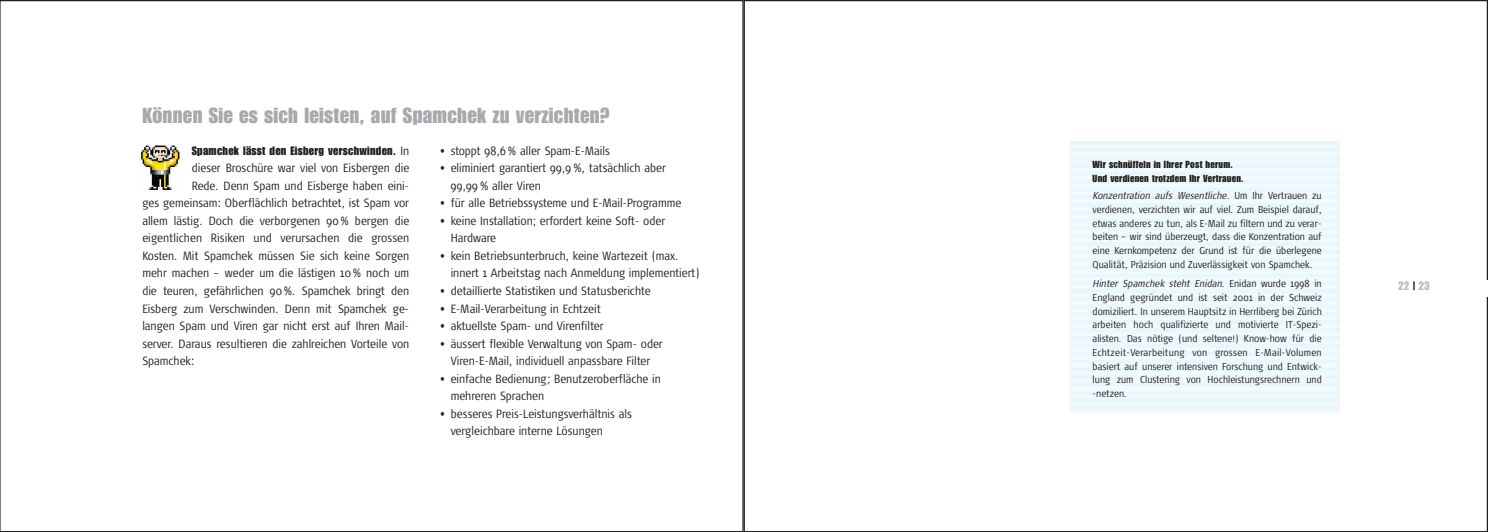
<style>
.page{position:relative;width:1488px;height:532px;background:#fff}
.page>*{position:absolute;margin:0;border:0;box-sizing:border-box;transform-origin:0 0}
.t1{font:21.25px "Impact";letter-spacing:.015em;color:#a8a9ad}
.t2{font:300 11.88px/17.5px "Signa Cond";color:#231f20}
.t3{font:11.88px "Impact";letter-spacing:.025em;color:#231f20}
.t4{font:11.88px "Impact";color:#bcbdc0}
.t5{font:300 10px/13.8px "Signa Cond";color:#231f20;text-align:justify}
.t6{font:10px/13.8px "Impact";letter-spacing:.025em;color:#231f20}
.s1{font-family:"Signa Cond";font-weight:300}
.s2{font-style:italic}
.s3{color:#231f20}
</style>
<div class="page">
<svg style="left:0;top:0;width:743px;height:531px"></svg>
<div style="left:141px;top:142px;width:269px;height:231px;background:#fff"></div>
<div style="left:439px;top:142px;width:269px;height:365px;background:#fff"></div>
<div style="left:137px;top:142px;width:46px;height:51px;background:#fff"></div>
<img style="left:141px;top:145px;width:39px;height:45px">
<h1 class="t1" style="left:142px;top:108px;width:469px">Können Sie es sich leisten, auf Spamchek zu verzichten?</h1>
<p class="t3" style="left:192px;top:146px;width:219px">Spamchek lässt den Eisberg verschwinden. <span class="s1">In</span></p>
<p class="t2" style="left:192px;top:160px;width:219px">dieser Broschüre war viel von Eisbergen die</p>
<p class="t2" style="left:192px;top:178px;width:219px">Rede. Denn Spam und Eisberge haben eini-</p>
<p class="t2" style="left:142px;top:195px;width:268px">ges gemeinsam: Oberflächlich betrachtet, ist Spam vor</p>
<p class="t2" style="left:142px;top:213px;width:268px">allem lästig. Doch die verborgenen 90 % bergen die</p>
<p class="t2" style="left:142px;top:230px;width:268px">eigentlichen Risiken und verursachen die grossen</p>
<p class="t2" style="left:142px;top:248px;width:268px">Kosten. Mit Spamchek müssen Sie sich keine Sorgen</p>
<p class="t2" style="left:142px;top:265px;width:268px">mehr machen – weder um die lästigen 10 % noch um</p>
<p class="t2" style="left:142px;top:283px;width:268px">die teuren, gefährlichen 90 %. Spamchek bringt den</p>
<p class="t2" style="left:142px;top:300px;width:268px">Eisberg zum Verschwinden. Denn mit Spamchek ge-</p>
<p class="t2" style="left:142px;top:318px;width:268px">langen Spam und Viren gar nicht erst auf Ihren Mail-</p>
<p class="t2" style="left:142px;top:335px;width:268px">server. Daraus resultieren die zahlreichen Vorteile von</p>
<p class="t2" style="left:142px;top:353px;width:53px">Spamchek:</p>
<p class="t2" style="left:440px;top:143px;width:171px">• stoppt 98,6 % aller Spam-E-Mails</p>
<p class="t2" style="left:451px;top:160px;width:217px;text-indent:-11px">• eliminiert garantiert 99,9 %, tatsächlich aber<br>99,99 % aller Viren</p>
<p class="t2" style="left:440px;top:195px;width:243px">• für alle Betriebssysteme und E-Mail-Programme</p>
<p class="t2" style="left:451px;top:213px;width:216px;text-indent:-11px">• keine Installation; erfordert keine Soft- oder<br>Hardware</p>
<p class="t2" style="left:451px;top:248px;width:250px;text-indent:-11px">• kein Betriebsunterbruch, keine Wartezeit (max. innert 1 Arbeitstag nach Anmeldung implementiert)</p>
<p class="t2" style="left:440px;top:283px;width:212px">• detaillierte Statistiken und Statusberichte</p>
<p class="t2" style="left:440px;top:300px;width:162px">• E-Mail-Verarbeitung in Echtzeit</p>
<p class="t2" style="left:440px;top:318px;width:165px">• aktuellste Spam- und Virenfilter</p>
<p class="t2" style="left:440px;top:335px;width:224px;text-align:center">• äussert flexible Verwaltung von Spam- oder<br>Viren-E-Mail, individuell anpassbare Filter</p>
<p class="t2" style="left:451px;top:370px;width:212px;text-indent:-11px">• einfache Bedienung; Benutzeroberfläche in mehreren Sprachen</p>
<p class="t2" style="left:451px;top:405px;width:183px;text-indent:-11px">• besseres Preis-Leistungsverhältnis als vergleichbare interne Lösungen</p>
<p class="t6" style="left:1092px;top:158px;width:153px">Wir schnüffeln in Ihrer Post herum.<br>Und verdienen trotzdem Ihr Vertrauen.</p>
<p class="t5" style="left:1092px;top:190px;width:231px"><span class="s2">Konzentration aufs Wesentliche.</span> Um Ihr Vertrauen zu verdienen, verzichten wir auf viel. Zum Beispiel darauf, etwas anderes zu tun, als E-Mail zu filtern und zu verar&shy;beiten – wir sind überzeugt, dass die Konzentration auf eine Kernkompetenz der Grund ist für die überlegene Qualität, Präzision und Zuverlässigkeit von Spamchek.</p>
<p class="t5" style="left:1092px;top:277px;width:231px"><span class="s2">Hinter Spamchek steht Enidan.</span> Enidan wurde 1998 in England gegründet und ist seit 2001 in der Schweiz domiziliert. In unserem Hauptsitz in Herrliberg bei Zürich arbeiten hoch qualifizierte und motivierte IT-Spezi&shy;alisten. Das nötige (und seltene!) Know-how für die Echtzeit-Verarbeitung von grossen E-Mail-Volumen basiert auf unserer intensiven Forschung und Entwick&shy;lung zum Clustering von Hochleistungsrechnern und -netzen.</p>
<p class="t4" style="left:1398px;top:282px;width:33px">22 <span class="s3">|</span> 23</p>
</div>
